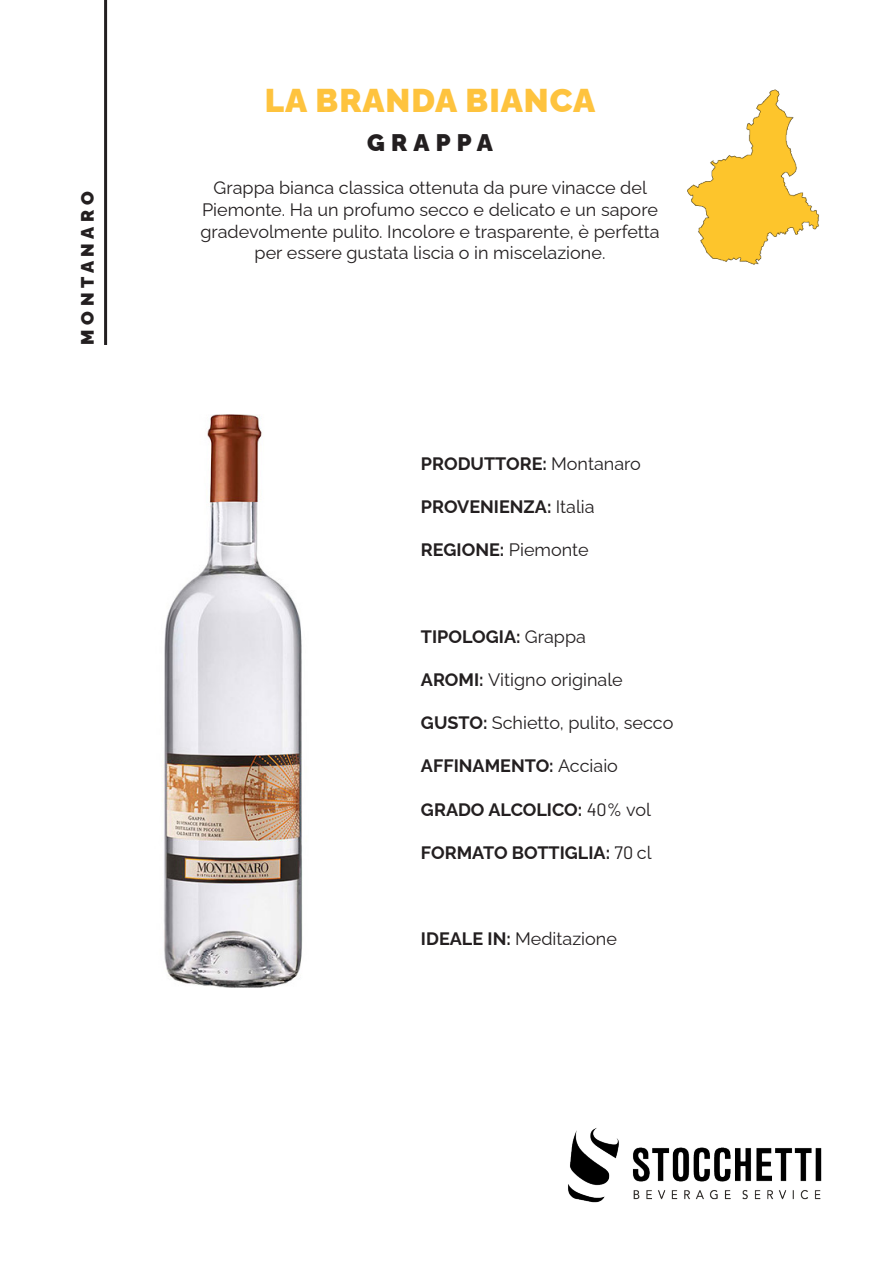
<style>
.page{position:relative;width:893px;height:1263px;background:#fff}
.page>*{position:absolute;margin:0;border:0;box-sizing:border-box;transform-origin:0 0}
.t1{font:900 33px "Raleway";letter-spacing:.03em;color:#fec33e}
.t2{font:900 24px "Raleway";letter-spacing:.26em;color:#231f20}
.t3{font:18px/21.6px "Raleway";color:#231f20;text-align:center}
.t4{font:700 18px "Raleway";color:#231f20}
.t5{font:900 18px "Raleway";letter-spacing:.26em;color:#231f20}
.s1{font-weight:400}
.s2{font-weight:700}
.s3{font-family:"Barlow";font-weight:400}
</style>
<div class="page">
<img style="left:568px;top:1128px;width:254px;height:75px">
<img style="left:164px;top:415px;width:139px;height:573px">
<hr style="left:104px;top:0;width:3px;height:345px;background:#231f20">
<img style="left:687px;top:89px;width:132px;height:176px">
<p class="t5" style="left:73px;top:345px;width:155px;rotate:-90deg">MONTANARO</p>
<p class="t1" style="left:265px;top:74px;width:332px">LA BRANDA BIANCA</p>
<p class="t2" style="left:367px;top:124px;width:127px">GRAPPA</p>
<p class="t3" style="left:200px;top:175px;width:461px">Grappa bianca classica ottenuta da pure vinacce del Piemonte. Ha un profumo secco e delicato e un sapore gradevolmente pulito. Incolore e trasparente, è perfetta per essere gustata liscia o in miscelazione.</p>
<p class="t4" style="left:421px;top:449px;width:221px">PRODUTTORE: <span class="s1">Montanaro</span></p>
<p class="t4" style="left:421px;top:492px;width:175px">PROVENIENZA: <span class="s1">Italia</span></p>
<p class="t4" style="left:421px;top:536px;width:169px">REGIONE: <span class="s1">Piemonte</span></p>
<p class="t4" style="left:421px;top:622px;width:167px">TIPOLOGIA: <span class="s1">Grappa</span></p>
<p class="t3" style="left:421px;top:667px;width:203px"><span class="s2">AROMI:</span> Vitigno originale</p>
<p class="t3" style="left:421px;top:710px;width:254px"><span class="s2">GUSTO:</span> Schietto, pulito, secco</p>
<p class="t4" style="left:421px;top:752px;width:199px">AFFINAMENTO: <span class="s1">Acciaio</span></p>
<p class="t4" style="left:421px;top:795px;width:232px">GRADO ALCOLICO: <span class="s3">40%</span> <span class="s1">vol</span></p>
<p class="t4" style="left:421px;top:838px;width:232px">FORMATO BOTTIGLIA: <span class="s3">70</span> <span class="s1">cl</span></p>
<p class="t3" style="left:421px;top:926px;width:197px"><span class="s2">IDEALE IN:</span> Meditazione</p>
</div>
